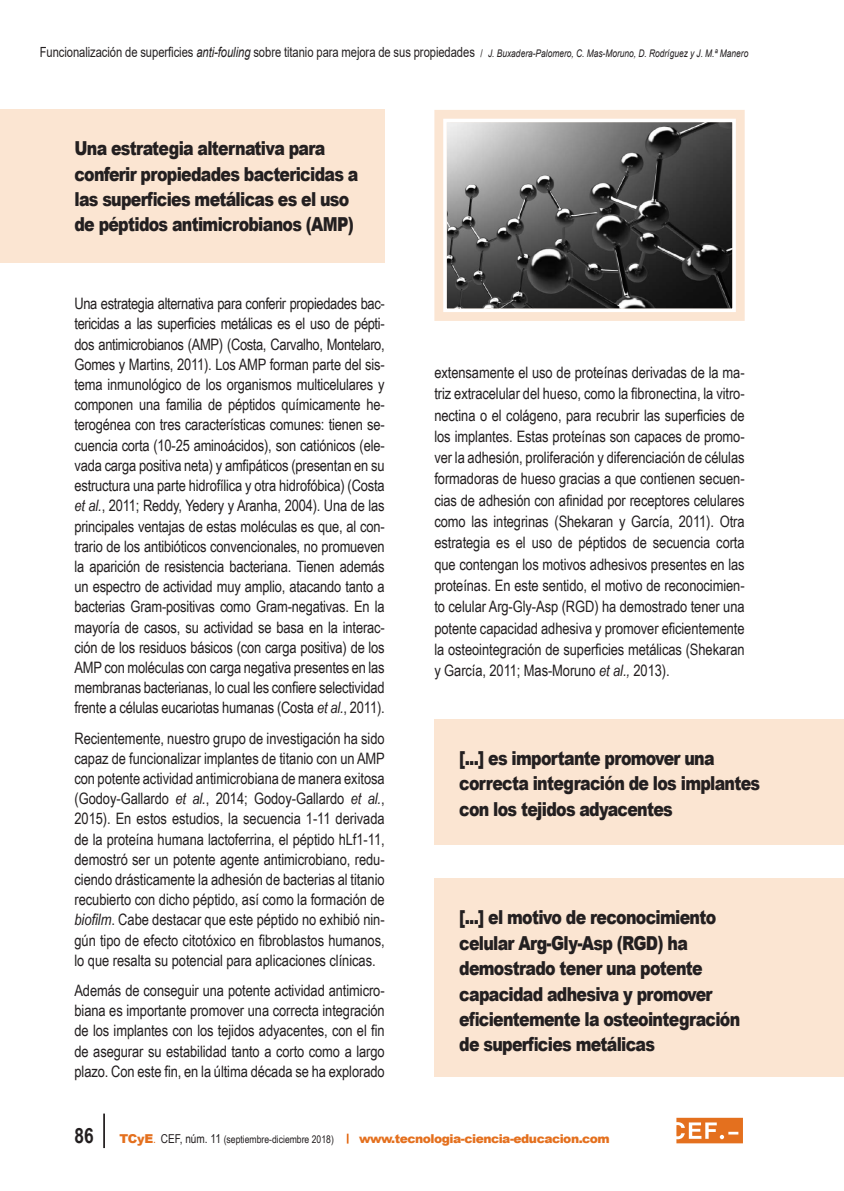
<style>
.page{position:relative;width:844px;height:1191px;background:#fff}
.page>*{position:absolute;margin:0;border:0;box-sizing:border-box;transform-origin:0 0}
.t1{font:900 19.25px/25.4px "Arial";letter-spacing:-.045em;color:#231f20;scale:.82 1}
.texto_general{font:15.75px/20.1px "Arial Narrow";letter-spacing:-.005em;color:#231f20;text-align:justify}
.t2{font:14px "Arial";letter-spacing:-.005em;color:#231f20;scale:.8 1}
.t3{font:900 12.25px "Arial";letter-spacing:-.04em;color:#e4701e}
.t4{font:10.5px "Arial Narrow";color:#231f20}
.s1{font-style:italic}
.s2{font-size:10.5px}
.s3{font-style:italic;font-size:10.5px}
.s4{font-weight:700;font-size:21px}
.s5{font-family:"Arial";font-weight:900;font-size:12.25px;color:#e4701e}
.s6{font-size:12.25px;color:#e4701e}
.s7{font-size:12.25px}
</style>
<div class="page">
<hr style="left:103px;top:1113px;width:2px;height:35px;background:#231f20">
<svg style="left:676px;top:1117px;width:66px;height:26px;background:#ea9051"></svg>
<hr style="left:843px;top:878px;width:1px;height:198px;background:#fbe5d2">
<div style="left:0;top:109px;width:384px;height:154px;background:#fbe5d2"></div>
<div style="left:434px;top:718px;width:409px;height:126px;background:#fbe5d2"></div>
<div style="left:434px;top:878px;width:409px;height:198px;background:#fbe5d2"></div>
<img style="left:447px;top:123px;width:284px;height:185px">
<div style="left:434px;top:110px;width:310px;height:211px;border:12px solid #fbe5d2"></div>
<div style="left:443px;top:119px;width:292px;height:193px;border:3px solid #fff"></div>
<p class="t2" style="left:40px;top:43px;width:887px">Funcionalización de superficies <span class="s1">anti-fouling</span> sobre titanio para mejora de sus propiedades <span class="s2">/</span> <span class="s3">J. Buxadera-Palomero, C. Mas-Moruno, D. Rodríguez y J. M.ª Manero</span></p>
<p class="t1" style="left:74px;top:135px;width:347px">Una estrategia alternativa para conferir propiedades bactericidas a las superficies metálicas es el uso de péptidos antimicrobianos (AMP)</p>
<p class="texto_general" style="left:74px;top:293px;width:312px">Una estrategia alternativa para conferir propiedades bac&shy;tericidas a las superficies metálicas es el uso de pépti&shy;dos antimicrobianos (AMP) (Costa, Carvalho, Montelaro, Gomes y Martins, 2011). Los AMP forman parte del sis&shy;tema inmunológico de los organismos multicelulares y componen una familia de péptidos químicamente he&shy;terogénea con tres características comunes: tienen se&shy;cuencia corta (10-25 aminoácidos), son catiónicos (ele&shy;vada carga positiva neta) y amfipáticos (presentan en su estructura una parte hidrofílica y otra hidrofóbica) (Costa <span class="s1">et al.</span>, 2011; Reddy, Yedery y Aranha, 2004). Una de las principales ventajas de estas moléculas es que, al con&shy;trario de los antibióticos convencionales, no promueven la aparición de resistencia bacteriana. Tienen además un espectro de actividad muy amplio, atacando tanto a bacterias Gram-positivas como Gram-negativas. En la mayoría de casos, su actividad se basa en la interac&shy;ción de los residuos básicos (con carga positiva) de los AMP con moléculas con carga negativa presentes en las membranas bacterianas, lo cual les confiere selectividad frente a células eucariotas humanas (Costa <span class="s1">et al.</span>, 2011).</p>
<p class="texto_general" style="left:74px;top:727px;width:312px">Recientemente, nuestro grupo de investigación ha sido capaz de funcionalizar implantes de titanio con un AMP con potente actividad antimicrobiana de manera exitosa (Godoy-Gallardo <span class="s1">et al.</span>, 2014; Godoy-Gallardo <span class="s1">et al.</span>, 2015). En estos estudios, la secuencia 1-11 derivada de la proteína humana lactoferrina, el péptido hLf1-11, demostró ser un potente agente antimicrobiano, redu&shy;ciendo drásticamente la adhesión de bacterias al titanio recubierto con dicho péptido, así como la formación de <span class="s1">biofilm</span>. Cabe destacar que este péptido no exhibió nin&shy;gún tipo de efecto citotóxico en fibroblastos humanos, lo que resalta su potencial para aplicaciones clínicas.</p>
<p class="texto_general" style="left:74px;top:979px;width:312px">Además de conseguir una potente actividad antimicro&shy;biana es importante promover una correcta integración de los implantes con los tejidos adyacentes, con el fin de asegurar su estabilidad tanto a corto como a largo plazo. Con este fin, en la última década se ha explorado</p>
<p class="texto_general" style="left:434px;top:361px;width:312px;line-height:21.3px">extensamente el uso de proteínas derivadas de la ma&shy;triz extracelular del hueso, como la fibronectina, la vitro&shy;nectina o el colágeno, para recubrir las superficies de los implantes. Estas proteínas son capaces de promo&shy;ver la adhesión, proliferación y diferenciación de células formadoras de hueso gracias a que contienen secuen&shy;cias de adhesión con afinidad por receptores celulares como las integrinas (Shekaran y García, 2011). Otra estrategia es el uso de péptidos de secuencia corta que contengan los motivos adhesivos presentes en las proteínas. En este sentido, el motivo de reconocimien&shy;to celular Arg-Gly-Asp (RGD) ha demostrado tener una potente capacidad adhesiva y promover eficientemente la osteointegración de superficies metálicas (Shekaran y García, 2011; Mas-Moruno <span class="s1">et al.,</span> 2013).</p>
<p class="t1" style="left:459px;top:744px;width:368px">[...] es importante promover una correcta integración de los implantes con los tejidos adyacentes</p>
<p class="t1" style="left:459px;top:904px;width:344px">[...] el motivo de reconocimiento celular Arg-Gly-Asp (RGD) ha demostrado tener una potente capacidad adhesiva y promover eficientemente la osteointegración de superficies metálicas</p>
<p class="t4" style="left:74px;top:1131px;width:261px"><span class="s4">86</span> <span class="s5">TCyE</span><span class="s6">.</span> <span class="s7">CEF, núm. 11</span> (septiembre-diciembre 2018)</p>
<p class="t3" style="left:359px;top:1129px;width:252px">www.tecnologia-ciencia-educacion.com</p>
</div>
